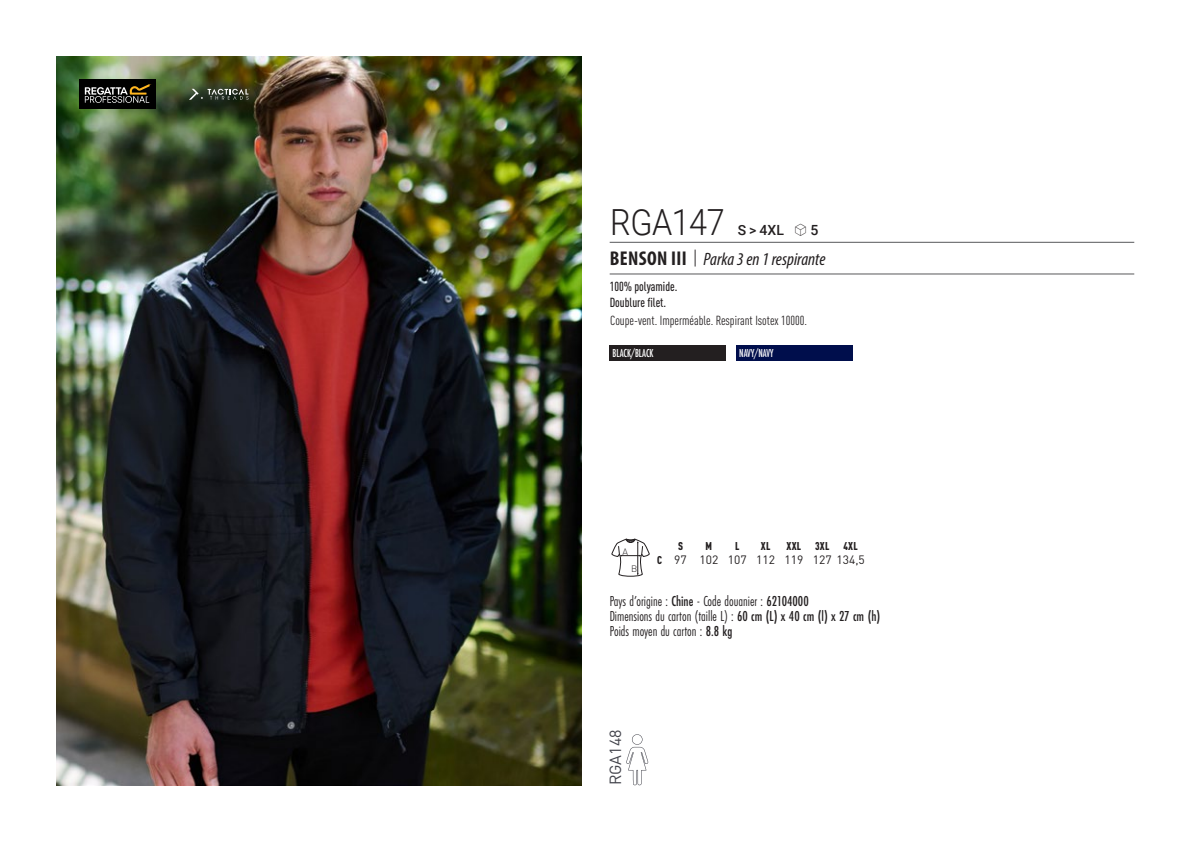
<style>
.page{position:relative;width:1191px;height:842px;background:#fff}
.page>*{position:absolute;margin:0;border:0;box-sizing:border-box;transform-origin:0 0}
.t1{font:300 36px "Roboto";letter-spacing:-.015em;color:#231f20;scale:.9 1}
.t2{font:italic 18px "Myriad Variable Concept";color:#231f20}
.t3{font:16px "DIN Pro";color:#43444c}
.t4{font:15px "Futura PT Cond";color:#231f20;scale:.95 1}
.t5{font:500 14px "Roboto";color:#231f20}
.t6{font:condensed 13px "DIN Pro";color:#231f20}
.grammage_2020{font:500 condensed 13px/16px "DIN Pro";color:#231f20;scale:.95 1}
._88_tailles_tab_maig{font:12px "DIN Pro";color:#231f20}
.Coloris_nuancier_bla{font:500 12px "Futura PT Cond";letter-spacing:-.01em;color:#fff;scale:.9 1}
._88_tailles_tab_maig-2{font:900 condensed 11.2px "DIN Pro";letter-spacing:.02em;color:#231f20;scale:.95 1}
.t7{font:300 9.2px "DIN";color:#231f20}
.s1{font-family:"Linotype Shapeshifter";font-weight:400;font-size:16px}
.s2{font-family:"Myriad Pro";font-weight:700;font-style:normal;font-stretch:condensed;font-size:20px}
.s3{font-family:"Roboto Condensed";font-weight:300;font-style:normal;font-size:20px}
.s4{font-weight:900;font-stretch:condensed;font-size:11.2px}
.s5{font-weight:500}
</style>
<div class="page">
<img style="left:57px;top:57px;width:524px;height:728px">
<div style="left:79px;top:79px;width:77px;height:30px;background:#000"></div>
<svg style="left:85px;top:84px;width:66px;height:19px"></svg>
<svg style="left:189px;top:89px;width:60px;height:11px"></svg>
<div style="left:609px;top:345px;width:117px;height:16px;background:#231f20"></div>
<div style="left:736px;top:345px;width:116px;height:16px;background:#000e4c"></div>
<svg style="left:626px;top:734px;width:22px;height:51px"></svg>
<svg style="left:611px;top:539px;width:38px;height:37px"></svg>
<hr style="left:609px;top:242px;width:525px;height:1px;background:#57585a">
<hr style="left:609px;top:274px;width:525px;height:1px;background:#57585a">
<p class="t1" style="left:610px;top:197px;width:129px">RGA147</p>
<p class="t5" style="left:738px;top:220px;width:82px">S &gt; 4XL <span class="s1">S</span> 5</p>
<p class="t2" style="left:610px;top:249px;width:217px"><span class="s2">BENSON III</span> <span class="s3">|</span> Parka 3 en 1 respirante</p>
<p class="grammage_2020" style="left:609px;top:277px;width:73px">100% polyamide.<br>Doublure filet.</p>
<p class="t6" style="left:610px;top:311px;width:198px">Coupe-vent. Imperméable. Respirant Isotex 10000.</p>
<p class="Coloris_nuancier_bla" style="left:612px;top:346px;width:47px">BLACK/BLACK</p>
<p class="Coloris_nuancier_bla" style="left:739px;top:346px;width:40px">NAVY/NAVY</p>
<p class="t7" style="left:622px;top:546px;width:7px">A</p>
<p class="t7" style="left:631px;top:563px;width:8px">B</p>
<p class="_88_tailles_tab_maig-2" style="left:678px;top:538px;width:7px">S</p>
<p class="_88_tailles_tab_maig-2" style="left:705px;top:538px;width:8px">M</p>
<p class="_88_tailles_tab_maig-2" style="left:735px;top:538px;width:6px">L</p>
<p class="_88_tailles_tab_maig-2" style="left:761px;top:538px;width:12px">XL</p>
<p class="_88_tailles_tab_maig-2" style="left:786px;top:538px;width:46px">XXL 3XL</p>
<p class="_88_tailles_tab_maig-2" style="left:843px;top:538px;width:16px">4XL</p>
<p class="_88_tailles_tab_maig" style="left:657px;top:550px;width:209px"><span class="s4">C</span> 97 102 107 112 119 127 134,5</p>
<p class="t4" style="left:609px;top:592px;width:211px">Pays d’origine : <span class="s5">Chine</span> - Code douanier : <span class="s5">62104000</span></p>
<p class="t4" style="left:609px;top:607px;width:286px">Dimensions du carton (taille L) : <span class="s5">60 cm (L) x 40 cm (l) x 27 cm (h)</span></p>
<p class="t4" style="left:609px;top:622px;width:131px">Poids moyen du carton : <span class="s5">8.8 kg</span></p>
<p class="t3" style="left:602px;top:785px;width:57px;rotate:-90deg">RGA148</p>
</div>
